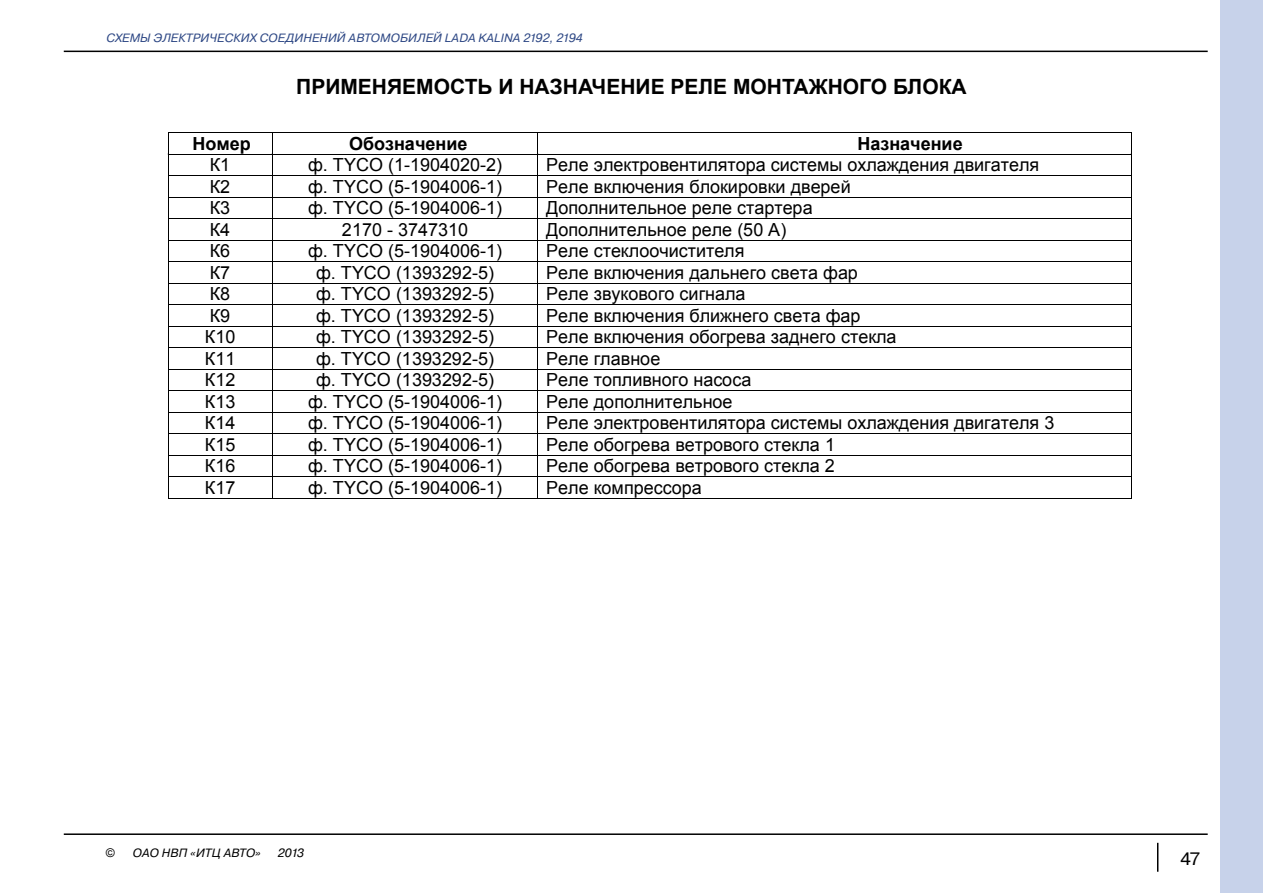
<style>
.page{position:relative;width:1263px;height:893px;background:#fff}
.page>*{position:absolute;margin:0;border:0;box-sizing:border-box;transform-origin:0 0}
.t1{font:700 21px "Arial";color:#000}
.t2{font:18px "Arial";color:#000}
.t3{font:700 18px "Arial";color:#000}
.t4{font:18px "LADA Pragmatica";color:#000}
.t5{font:italic 12px "LADA Pragmatica";letter-spacing:.01em;color:#2e4885}
.t6{font:italic 12px "LADA Pragmatica";letter-spacing:.01em;color:#000}
.t7{font:italic 12px "Arial";color:#000}
</style>
<div class="page">
<div style="left:1220px;top:0;width:43px;height:893px;background:#c7d2ea"></div>
<hr style="left:64px;top:833px;width:1144px;height:2px;background:#000">
<hr style="left:64px;top:51px;width:1144px;height:1px;background:#000">
<svg style="left:1157px;top:843px;width:1px;height:29px"></svg>
<hr style="left:169px;top:132px;width:103px;height:1px;background:#000">
<hr style="left:272px;top:132px;width:265px;height:1px;background:#000">
<hr style="left:538px;top:132px;width:593px;height:1px;background:#000">
<hr style="left:169px;top:154px;width:103px;height:1px;background:#000">
<hr style="left:272px;top:154px;width:265px;height:1px;background:#000">
<hr style="left:538px;top:154px;width:593px;height:1px;background:#000">
<hr style="left:169px;top:175px;width:103px;height:1px;background:#000">
<hr style="left:272px;top:175px;width:265px;height:1px;background:#000">
<hr style="left:538px;top:175px;width:593px;height:1px;background:#000">
<hr style="left:169px;top:197px;width:103px;height:1px;background:#000">
<hr style="left:272px;top:197px;width:265px;height:1px;background:#000">
<hr style="left:538px;top:197px;width:593px;height:1px;background:#000">
<hr style="left:169px;top:218px;width:103px;height:1px;background:#000">
<hr style="left:272px;top:218px;width:265px;height:1px;background:#000">
<hr style="left:538px;top:218px;width:593px;height:1px;background:#000">
<hr style="left:169px;top:240px;width:103px;height:1px;background:#000">
<hr style="left:272px;top:240px;width:265px;height:1px;background:#000">
<hr style="left:538px;top:240px;width:593px;height:1px;background:#000">
<hr style="left:169px;top:261px;width:103px;height:1px;background:#000">
<hr style="left:272px;top:261px;width:265px;height:1px;background:#000">
<hr style="left:538px;top:261px;width:593px;height:1px;background:#000">
<hr style="left:169px;top:283px;width:103px;height:1px;background:#000">
<hr style="left:272px;top:283px;width:265px;height:1px;background:#000">
<hr style="left:538px;top:283px;width:593px;height:1px;background:#000">
<hr style="left:169px;top:304px;width:103px;height:1px;background:#000">
<hr style="left:272px;top:304px;width:265px;height:1px;background:#000">
<hr style="left:538px;top:304px;width:593px;height:1px;background:#000">
<hr style="left:169px;top:326px;width:103px;height:1px;background:#000">
<hr style="left:272px;top:326px;width:265px;height:1px;background:#000">
<hr style="left:538px;top:326px;width:593px;height:1px;background:#000">
<hr style="left:169px;top:347px;width:103px;height:1px;background:#000">
<hr style="left:272px;top:347px;width:265px;height:1px;background:#000">
<hr style="left:538px;top:347px;width:593px;height:1px;background:#000">
<hr style="left:169px;top:369px;width:103px;height:1px;background:#000">
<hr style="left:272px;top:369px;width:265px;height:1px;background:#000">
<hr style="left:538px;top:369px;width:593px;height:1px;background:#000">
<hr style="left:169px;top:391px;width:103px;height:1px;background:#000">
<hr style="left:272px;top:391px;width:265px;height:1px;background:#000">
<hr style="left:538px;top:391px;width:593px;height:1px;background:#000">
<hr style="left:169px;top:412px;width:103px;height:1px;background:#000">
<hr style="left:272px;top:412px;width:265px;height:1px;background:#000">
<hr style="left:538px;top:412px;width:593px;height:1px;background:#000">
<hr style="left:169px;top:433px;width:103px;height:1px;background:#000">
<hr style="left:272px;top:433px;width:265px;height:1px;background:#000">
<hr style="left:538px;top:433px;width:593px;height:1px;background:#000">
<hr style="left:169px;top:455px;width:103px;height:1px;background:#000">
<hr style="left:272px;top:455px;width:265px;height:1px;background:#000">
<hr style="left:538px;top:455px;width:593px;height:1px;background:#000">
<hr style="left:169px;top:476px;width:103px;height:1px;background:#000">
<hr style="left:272px;top:476px;width:265px;height:1px;background:#000">
<hr style="left:538px;top:476px;width:593px;height:1px;background:#000">
<svg style="left:168px;top:132px;width:1px;height:367px"></svg>
<hr style="left:169px;top:498px;width:103px;height:1px;background:#000">
<svg style="left:272px;top:133px;width:1px;height:365px"></svg>
<hr style="left:272px;top:498px;width:265px;height:1px;background:#000">
<svg style="left:537px;top:132px;width:1px;height:367px"></svg>
<hr style="left:538px;top:498px;width:593px;height:1px;background:#000">
<svg style="left:1131px;top:132px;width:1px;height:367px"></svg>
<p class="t5" style="left:106px;top:30px;width:478px">СХЕМЫ ЭЛЕКТРИЧЕСКИХ СОЕДИНЕНИЙ АВТОМОБИЛЕЙ LADA KALINA 2192, 2194</p>
<p class="t1" style="left:296px;top:72px;width:672px">ПРИМЕНЯЕМОСТЬ И НАЗНАЧЕНИЕ РЕЛЕ МОНТАЖНОГО БЛОКА</p>
<p class="t3" style="left:192px;top:131px;width:60px">Номер</p>
<p class="t3" style="left:349px;top:131px;width:120px">Обозначение</p>
<p class="t3" style="left:857px;top:131px;width:107px">Назначение</p>
<p class="t2" style="left:210px;top:153px;width:22px">К1</p>
<p class="t2" style="left:308px;top:153px;width:195px">ф. TYCO (1-1904020-2)</p>
<p class="t2" style="left:546px;top:153px;width:495px">Реле электровентилятора системы охлаждения двигателя</p>
<p class="t2" style="left:210px;top:175px;width:22px">К2</p>
<p class="t2" style="left:308px;top:175px;width:195px">ф. TYCO (5-1904006-1)</p>
<p class="t2" style="left:546px;top:175px;width:306px">Реле включения блокировки дверей</p>
<p class="t2" style="left:210px;top:196px;width:22px">К3</p>
<p class="t2" style="left:308px;top:196px;width:195px">ф. TYCO (5-1904006-1)</p>
<p class="t2" style="left:546px;top:196px;width:268px">Дополнительное реле стартера</p>
<p class="t2" style="left:210px;top:218px;width:22px">К4</p>
<p class="t2" style="left:342px;top:218px;width:128px">2170 - 3747310</p>
<p class="t2" style="left:546px;top:218px;width:242px">Дополнительное реле (50 A)</p>
<p class="t2" style="left:210px;top:239px;width:22px">К6</p>
<p class="t2" style="left:308px;top:239px;width:195px">ф. TYCO (5-1904006-1)</p>
<p class="t2" style="left:546px;top:239px;width:200px">Реле стеклоочистителя</p>
<p class="t2" style="left:210px;top:261px;width:22px">К7</p>
<p class="t2" style="left:316px;top:261px;width:180px">ф. TYCO (1393292-5)</p>
<p class="t2" style="left:546px;top:261px;width:313px">Реле включения дальнего света фар</p>
<p class="t2" style="left:210px;top:282px;width:22px">К8</p>
<p class="t2" style="left:316px;top:282px;width:180px">ф. TYCO (1393292-5)</p>
<p class="t2" style="left:546px;top:282px;width:201px">Реле звукового сигнала</p>
<p class="t2" style="left:210px;top:304px;width:22px">К9</p>
<p class="t2" style="left:316px;top:304px;width:180px">ф. TYCO (1393292-5)</p>
<p class="t2" style="left:546px;top:304px;width:316px">Реле включения ближнего света фар</p>
<p class="t2" style="left:205px;top:325px;width:32px">К10</p>
<p class="t2" style="left:316px;top:325px;width:180px">ф. TYCO (1393292-5)</p>
<p class="t2" style="left:546px;top:325px;width:352px">Реле включения обогрева заднего стекла</p>
<p class="t2" style="left:205px;top:347px;width:32px">К11</p>
<p class="t2" style="left:316px;top:347px;width:180px">ф. TYCO (1393292-5)</p>
<p class="t2" style="left:546px;top:347px;width:116px">Реле главное</p>
<p class="t2" style="left:205px;top:368px;width:32px">К12</p>
<p class="t2" style="left:316px;top:368px;width:180px">ф. TYCO (1393292-5)</p>
<p class="t2" style="left:546px;top:368px;width:207px">Реле топливного насоса</p>
<p class="t2" style="left:205px;top:390px;width:32px">К13</p>
<p class="t2" style="left:308px;top:390px;width:195px">ф. TYCO (5-1904006-1)</p>
<p class="t2" style="left:546px;top:390px;width:188px">Реле дополнительное</p>
<p class="t2" style="left:205px;top:411px;width:32px">К14</p>
<p class="t2" style="left:308px;top:411px;width:195px">ф. TYCO (5-1904006-1)</p>
<p class="t2" style="left:546px;top:411px;width:510px">Реле электровентилятора системы охлаждения двигателя 3</p>
<p class="t2" style="left:205px;top:433px;width:32px">К15</p>
<p class="t2" style="left:308px;top:433px;width:195px">ф. TYCO (5-1904006-1)</p>
<p class="t2" style="left:546px;top:433px;width:290px">Реле обогрева ветрового стекла 1</p>
<p class="t2" style="left:205px;top:454px;width:32px">К16</p>
<p class="t2" style="left:308px;top:454px;width:195px">ф. TYCO (5-1904006-1)</p>
<p class="t2" style="left:546px;top:454px;width:290px">Реле обогрева ветрового стекла 2</p>
<p class="t2" style="left:205px;top:476px;width:32px">К17</p>
<p class="t2" style="left:308px;top:476px;width:195px">ф. TYCO (5-1904006-1)</p>
<p class="t2" style="left:546px;top:476px;width:157px">Реле компрессора</p>
<p class="t7" style="left:105px;top:845px;width:10px">©</p>
<p class="t6" style="left:133px;top:845px;width:130px">оао нвп «итц авто»</p>
<p class="t6" style="left:278px;top:845px;width:28px">2013</p>
<p class="t4" style="left:1180px;top:848px;width:21px">47</p>
</div>
